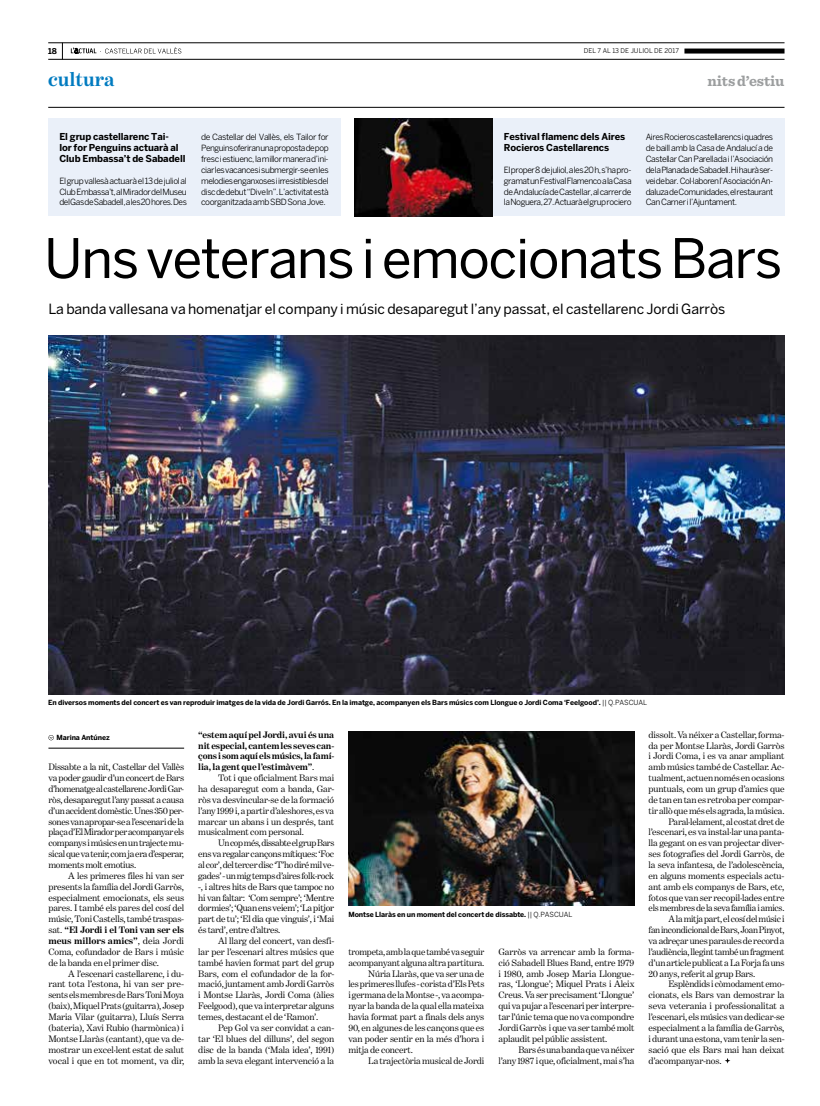
<style>
.page{position:relative;width:820px;height:1106px;background:#fff}
.page>*{position:absolute;margin:0;border:0;box-sizing:border-box;transform-origin:0 0}
.t1{font:54px "Benton Sans";letter-spacing:-.025em;color:#000}
.t2{font:700 20px "Benton Modern One";letter-spacing:-.005em;color:#007bc0}
.t3{font:700 15px "Sentinel";letter-spacing:-.005em;color:#9c9e9f}
.t4{font:14px "Benton Sans";letter-spacing:-.005em;color:#000}
.t5{font:9.5px/10.9px "Benton Modern One";letter-spacing:-.015em;color:#000;text-align:justify}
.t6{font:700 9.5px/10.9px "Benton Sans";letter-spacing:-.01em;color:#000}
.t7{font:700 9.5px/10.9px "Benton Modern One";letter-spacing:-.015em;color:#000;text-align:justify}
.t8{font:8.5px/10.9px "Benton Sans";letter-spacing:-.05em;color:#000;text-align:justify}
.t9{font:700 8px "Benton Sans";color:#000}
.t10{font:700 7px "Benton Sans";letter-spacing:-.01em;color:#000}
.t11{font:6.5px "Benton Sans";letter-spacing:.005em;color:#000}
.s1{font-weight:400}
.s2{font-weight:700}
</style>
<div class="page">
<svg style="left:62px;top:44px;width:1px;height:15px"></svg>
<hr style="left:48px;top:107px;width:736px;height:1px;background:#000">
<hr style="left:48px;top:43px;width:736px;height:1px;background:#000">
<hr style="left:48px;top:59px;width:736px;height:1px;background:#000">
<div style="left:684px;top:49px;width:100px;height:5px;background:#000"></div>
<svg style="left:71px;top:47px;width:110px;height:7px"></svg>
<div style="left:48px;top:119px;width:292px;height:97px;background:#eaf0f9"></div>
<div style="left:492px;top:119px;width:292px;height:97px;background:#eaf0f9"></div>
<img style="left:354px;top:119px;width:138px;height:97px">
<svg style="left:48px;top:735px;width:6px;height:5px"></svg>
<hr style="left:48px;top:747px;width:136px;height:1px;background:#000">
<img style="left:348px;top:731px;width:286px;height:174px">
<img style="left:48px;top:336px;width:736px;height:358px">
<svg style="left:725px;top:1058px;width:5px;height:5px"></svg>
<p class="t9" style="left:48px;top:46px;width:10px">18</p>
<p class="t11" style="left:583px;top:47px;width:97px">DEL 7 AL 13 DE juliol DE 2017</p>
<h2 class="t2" style="left:48px;top:68px;width:68px">cultura</h2>
<h3 class="t3" style="left:707px;top:69px;width:79px">nits d’estiu</h3>
<p class="t8" style="left:201px;top:132px;width:129px">de Castellar del Vallès, els Tailor for Penguins oferiran una proposta de pop fresc i estiuenc, la millor manera d’ini&shy;ciar les vacances i submergir-se en les melodies enganxoses i irresistibles del disc de debut “Dive I n”. L’activitat està coorganitzada amb SBD Sona Jove.</p>
<p class="t6" style="left:503px;top:131px;width:123px">Festival flamenc dels Aires<br>Rocieros Castellarencs</p>
<p class="t6" style="left:59px;top:131px;width:128px">El grup castellarenc Tai-<br>lor for Penguins actuarà al<br>Club Embassa’t de Sabadell</p>
<p class="t8" style="left:59px;top:175px;width:129px">El grup vallesà actuarà el 13 de juliol al Club Embassa’t, al Mirador del Museu del Gas de Sabadell, a les 20 hores. Des</p>
<p class="t8" style="left:645px;top:132px;width:129px">Aires Rocieros castellarencs i quadres de baill amb la Casa de Andalucí a de Castellar Can Parellada i l’Asociación de la Planada de Sabadell. Hi haurà ser&shy;vei de bar. Col·laboren l’Asociación An&shy;daluza de Comunidades, el restaurant Can Carner i l’Ajuntament.</p>
<h1 class="t1" style="left:44px;top:226px;width:739px">Uns veterans i emocionats Bars</h1>
<h3 class="t4" style="left:48px;top:300px;width:678px">La banda vallesana va homenatjar el company i músic desaparegut l’any passat, el castellarenc Jordi Garròs</h3>
<p class="t8" style="left:503px;top:164px;width:129px">El proper 8 de juliol, a les 20 h, s’ha pro&shy;gramat un Festival Flamenco a la Casa de Andalucía de Castellar, al carrer de la Noguera, 27. Actuarà el grup rociero</p>
<p class="t10" style="left:48px;top:698px;width:600px">En diversos moments del concert es van reproduir imatges de la vida de Jordi Garrós. En la imatge, acompanyen els Bars músics com Llongue o Jordi Coma ‘Feelgood’. <span class="s1">|| Q.PASCUAL</span></p>
<p class="t10" style="left:56px;top:733px;width:55px">Marina Antúnez</p>
<p class="t7" style="left:198px;top:729px;width:137px">“estem aquí pel Jordi, avui és una nit especial, cantem les seves can&shy;çons i som aquí els músics, la famí&shy;lia, la gent que l’estimàvem”<span class="s1">.</span></p>
<p class="t5" style="left:198px;top:772px;width:137px;text-indent:20px">Tot i que oficialment Bars mai ha desaparegut com a banda, Gar· ròs va desvincular-se de la formació l’any 1999 i, a partir d’aleshores, es va marcar un abans i un després, tant musicalment com personal.</p>
<p class="t5" style="left:198px;top:837px;width:137px;text-indent:20px">Un cop més, dissabte el grup Bars ens va regalar cançons mítiques: ‘Foc al cor’, del tercer disc ‘T’ho diré mil ve· gades’ - un mig temps d’aires folk-rock -, i altres hits de Bars que tampoc no hi van faltar: ‘Com sempre’; ‘Mentre dormies’; ‘Quan ens veiem’; ‘La pitjor part de tu’; ‘El dia que vinguis’, i ‘Mai és tard’, entre d’altres.</p>
<p class="t5" style="left:198px;top:935px;width:137px;text-indent:20px">Al llarg del concert, van desfi· lar per l’escenari altres músics que també havien format part del grup Bars, com el cofundador de la for· mació, juntament amb Jordi Garròs i Montse Llaràs, Jordi Coma (àlies Feelgood), que va interpretar alguns temes, destacant el de ‘Ramon’.</p>
<p class="t5" style="left:198px;top:1022px;width:137px;text-indent:20px">Pep Gol va ser convidat a can· tar ‘El blues del dilluns’, del segon disc de la banda (‘Mala idea’, 1991) amb la seva elegant intervenció a la</p>
<p class="t5" style="left:48px;top:761px;width:137px">Dissabte a la nit, Castellar del Vallès va poder gaudir d’un concert de Bars d’homenatge al castellarenc Jordi Gar· ròs, desaparegut l’any passat a causa d’un accident domèstic. Unes 350 per· sones van apropar-se a l’escenari de la plaça d’El Mirador per acompanyar els companys i músics en un trajecte mu· sical que va tenir, com ja era d’esperar, moments molt emotius.</p>
<p class="t5" style="left:48px;top:870px;width:137px;text-indent:20px">A les primeres files hi van ser presents la família del Jordi Garròs, especialment emocionats, els seus pares. I també els pares del cosí del músic, Toni Castells, també traspas· sat. <span class="s2">“El Jordi i el Toni van ser els meus millors amics”</span>, deia Jordi Coma, cofundador de Bars i músic de la banda en el primer disc.</p>
<p class="t5" style="left:48px;top:967px;width:137px;text-indent:20px">A l’escenari castellarenc, i du· rant tota l’estona, hi van ser pre· sents els membres de Bars Toni Moya (baix), Miquel Prats (guitarra), Josep Maria Vilar (guitarra), Lluís Serra (bateria), Xavi Rubio (harmònica) i Montse Llaràs (cantant), que va de· mostrar un excel·lent estat de salut vocal i que en tot moment, va dir,</p>
<p class="t10" style="left:348px;top:910px;width:225px">Montse Llaràs en un moment del concert de dissabte. <span class="s1">|| Q.PASCUAL</span></p>
<p class="t5" style="left:348px;top:946px;width:137px">trompeta, amb la que també va seguir</p>
<p class="t5" style="left:348px;top:957px;width:137px">acompanyant alguna altra partitura.</p>
<p class="t5" style="left:368px;top:967px;width:117px">Núria Llaràs, que va ser una de</p>
<p class="t5" style="left:348px;top:978px;width:137px">les primeres llufes - corista d’Els Pets</p>
<p class="t5" style="left:348px;top:989px;width:137px">i germana de la Montse -, va acompa·</p>
<p class="t5" style="left:348px;top:1000px;width:137px">nyar la banda de la qual ella mateixa</p>
<p class="t5" style="left:348px;top:1011px;width:137px">havia format part a finals dels anys</p>
<p class="t5" style="left:348px;top:1022px;width:137px">90, en algunes de les cançons que es</p>
<p class="t5" style="left:348px;top:1033px;width:137px">van poder sentir en la més d’hora i</p>
<p class="t5" style="left:348px;top:1043px;width:66px">mitja de concert.</p>
<p class="t5" style="left:368px;top:1054px;width:117px">La trajectòria musical de Jordi</p>
<p class="t5" style="left:498px;top:946px;width:137px">Garròs va arrencar amb la forma· ció Sabadell Blues Band, entre 1979 i 1980, amb Josep Maria Llongue· ras, ‘Llongue’; Miquel Prats i Aleix Creus. Va ser precisament ‘Llongue’ qui va pujar a l’escenari per interpre· tar l’únic tema que no va compondre Jordi Garròs i que va ser també molt aplaudit pel públic assistent.</p>
<p class="t5" style="left:498px;top:1043px;width:137px;text-align:right">Bars és una banda que va néixer l’any 1987 i que, oficialment, mai s’ha</p>
<p class="t5" style="left:648px;top:729px;width:137px">dissolt. Va néixer a Castellar, forma·</p>
<p class="t5" style="left:648px;top:739px;width:137px">da per Montse Llaràs, Jordi Garròs</p>
<p class="t5" style="left:648px;top:750px;width:137px">i Jordi Coma, i es va anar ampliant</p>
<p class="t5" style="left:648px;top:761px;width:137px">amb músics també de Castellar. Ac·</p>
<p class="t5" style="left:648px;top:772px;width:137px">tualment, actuen només en ocasions</p>
<p class="t5" style="left:648px;top:783px;width:137px">puntuals, com un grup d’amics que</p>
<p class="t5" style="left:648px;top:794px;width:137px">de tan en tan es retroba per compar·</p>
<p class="t5" style="left:648px;top:805px;width:137px">tir allò que més els agrada, la música.</p>
<p class="t5" style="left:668px;top:815px;width:117px">Paral·lelament, al costat dret de</p>
<p class="t5" style="left:648px;top:826px;width:137px">l’escenari, es va instal·lar una panta·</p>
<p class="t5" style="left:648px;top:837px;width:137px">lla gegant on es van projectar diver·</p>
<p class="t5" style="left:648px;top:848px;width:137px">ses fotografies del Jordi Garròs, de</p>
<p class="t5" style="left:648px;top:859px;width:137px">la seva infantesa, de l’adolescència,</p>
<p class="t5" style="left:648px;top:870px;width:137px">en alguns moments especials actu·</p>
<p class="t5" style="left:648px;top:881px;width:137px">ant amb els companys de Bars, etc,</p>
<p class="t5" style="left:648px;top:891px;width:137px">fotos que van ser recopil·lades entre</p>
<p class="t5" style="left:648px;top:902px;width:137px">els membres de la seva família i amics.</p>
<p class="t5" style="left:668px;top:913px;width:117px">A la mitja part, el cosí del músic i</p>
<p class="t5" style="left:648px;top:924px;width:137px">fan incondicional de Bars, Joan Pinyot,</p>
<p class="t5" style="left:648px;top:935px;width:137px">va adreçar unes paraules de record a</p>
<p class="t5" style="left:648px;top:946px;width:137px">l’audiència, llegint també un fragment</p>
<p class="t5" style="left:648px;top:957px;width:137px">d’un article publicat a La Forja fa uns</p>
<p class="t5" style="left:648px;top:967px;width:108px">20 anys, referit al grup Bars.</p>
<p class="t5" style="left:668px;top:978px;width:117px">Esplèndids i còmodament emo·</p>
<p class="t5" style="left:648px;top:989px;width:137px">cionats, els Bars van demostrar la</p>
<p class="t5" style="left:648px;top:1000px;width:137px">seva veterania i professionalitat a</p>
<p class="t5" style="left:648px;top:1011px;width:137px">l’escenari, els músics van dedicar-se</p>
<p class="t5" style="left:648px;top:1022px;width:137px">especialment a la família de Garròs,</p>
<p class="t5" style="left:648px;top:1033px;width:137px">i durant una estona, vam tenir la sen·</p>
<p class="t5" style="left:648px;top:1043px;width:137px">sació que els Bars mai han deixat</p>
<p class="t5" style="left:648px;top:1054px;width:75px">d’acompanyar-nos.</p>
</div>
